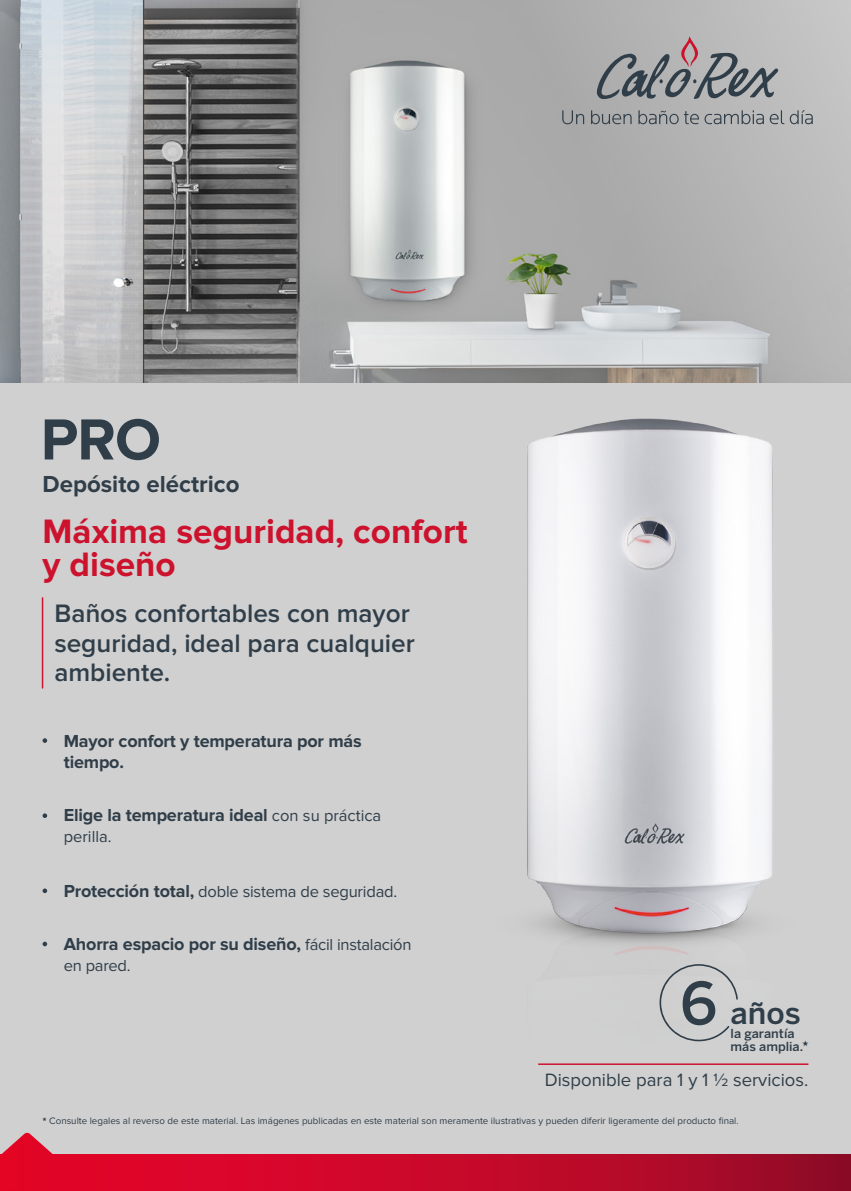
<style>
.page{position:relative;width:851px;height:1191px;background:#fff}
.page>*{position:absolute;margin:0;border:0;box-sizing:border-box;transform-origin:0 0}
.t1{font:700 60px "Proxima Nova";color:#303e49}
.t2{font:700 35.1px/33px "Proxima Nova";color:#cd122d}
.t3{font:500 30.15px "Benton Sans";color:#303e49}
.t4{font:600 26.1px/29.4px "Proxima Nova";color:#303e49}
.t5{font:700 24px "Proxima Nova";color:#303e49}
.t6{font:18.6px "Proxima Nova";color:#303e49}
.t7{font:700 18px/21px "Proxima Nova";letter-spacing:-.01em;color:#303e49}
.t8{font:16.5px "Proxima Nova";letter-spacing:-.015em;color:#303e49}
.t9{font:500 12.45px/12.6px "Benton Sans";color:#303e49}
.t10{font:9.75px "Proxima Nova";color:#303e49}
.s1{font-weight:400;font-size:16.5px}
.s2{font-weight:700;font-size:18px}
.s3{font-size:57.9px}
</style>
<div class="page">
<div style="left:0;top:0;width:850px;height:1191px;background:#d0d0d0"></div>
<img style="left:0;top:0;width:394px;height:383px">
<svg style="left:394px;top:0;width:456px;height:383px;background:#b5b6b5"></svg>
<hr style="left:42px;top:598px;width:1px;height:90px;background:#cd122d">
<img style="left:527px;top:418px;width:282px;height:647px">
<svg style="left:596px;top:36px;width:183px;height:64px;background:#99999c"></svg>
<svg style="left:562px;top:110px;width:22px;height:14px"></svg>
<svg style="left:591px;top:110px;width:40px;height:14px"></svg>
<svg style="left:638px;top:110px;width:125px;height:14px;background:#989b9d"></svg>
<svg style="left:769px;top:110px;width:43px;height:14px"></svg>
<svg style="left:43px;top:738px;width:4px;height:5px"></svg>
<svg style="left:43px;top:813px;width:4px;height:5px"></svg>
<svg style="left:43px;top:888px;width:4px;height:5px"></svg>
<svg style="left:43px;top:941px;width:4px;height:5px"></svg>
<hr style="left:538px;top:1063px;width:270px;height:2px;background:#cd122d">
<svg style="left:659px;top:964px;width:78px;height:77px"></svg>
<div style="left:0;top:1154px;width:850px;height:37px;background:linear-gradient(to right,#f2042b,#990c28)"></div>
<svg style="left:1px;top:1132px;width:52px;height:58px"></svg>
<h1 class="t1" style="left:41px;top:405px;width:122px">PRO</h1>
<h3 class="t5" style="left:43px;top:470px;width:198px">Depósito eléctrico</h3>
<h2 class="t2" style="left:43px;top:515px;width:426px">Máxima seguridad, confort y diseño</h2>
<h3 class="t4" style="left:54px;top:600px;width:362px">Baños confortables con mayor seguridad, ideal para cualquier ambiente.</h3>
<h3 class="t7" style="left:64px;top:731px;width:299px">Mayor confort y temperatura por más tiempo.</h3>
<h3 class="t7" style="left:64px;top:805px;width:319px">Elige la temperatura ideal <span class="s1">con su práctica</span></h3>
<h3 class="t8" style="left:64px;top:829px;width:49px">perilla.</h3>
<h3 class="t8" style="left:64px;top:883px;width:335px"><span class="s2">Protección total,</span> doble sistema de seguridad.</h3>
<h3 class="t7" style="left:64px;top:934px;width:349px">Ahorra espacio por su diseño, <span class="s1">fácil instalación</span></h3>
<h3 class="t8" style="left:64px;top:958px;width:68px">en pared.</h3>
<h3 class="t3" style="left:679px;top:995px;width:122px"><span class="s3">6</span> años</h3>
<p class="t9" style="left:730px;top:1027px;width:79px">la garantía más amplia.<sup>★</sup></p>
<h3 class="t6" style="left:544px;top:1071px;width:265px">Disponible para 1 y 1 ½ servicios.</h3>
<p class="t10" style="left:43px;top:1116px;width:697px"><sup>★</sup> Consulte legales al reverso de este material. Las imágenes publicadas en este material son meramente ilustrativas y pueden diferir ligeramente del producto final.</p>
</div>
